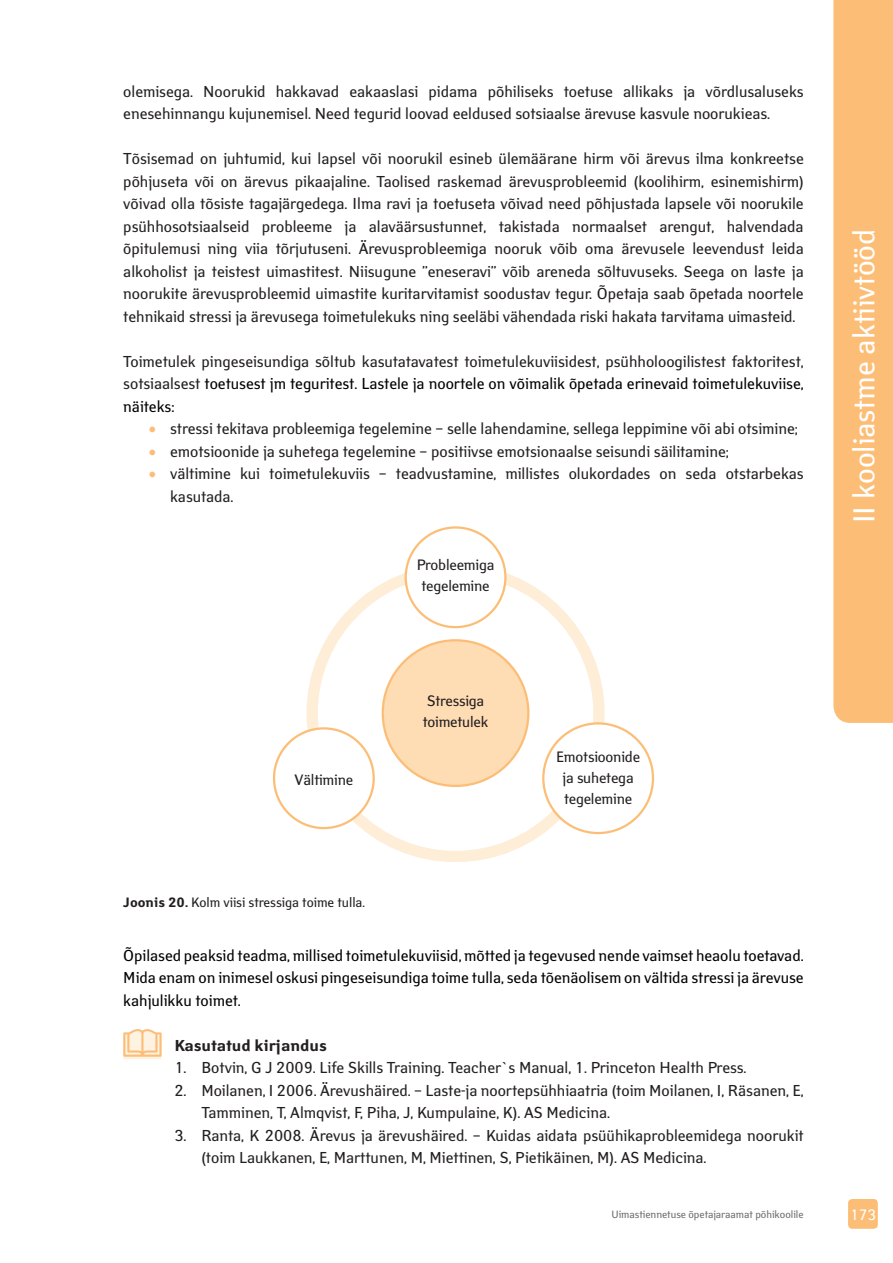
<style>
.page{position:relative;width:893px;height:1263px;background:#fff}
.page>*{position:absolute;margin:0;border:0;box-sizing:border-box;transform-origin:0 0}
.t1{font:30px "Yanus";color:#fff}
.AT_list_oranzid_copy{font:15.75px/22.5px "Yanus";color:#231f20}
.t2{font:15.75px/22.5px "Yanus";color:#000;text-align:justify}
.t3{font:700 15.75px "Yanus";color:#231f20}
.t4{font:15px/21px "Yanus";letter-spacing:-.01em;color:#231f20;text-align:center}
.t5{font:15px "Yanus";color:#fff}
.t6{font:13.5px "Yanus";color:#231f20}
.t7{font:10.5px "Yanus";color:#6c6d70}
.s1{color:#000}
.s2{color:#fcbe76}
.s3{font-weight:700}
</style>
<div class="page">
<div style="left:848px;top:1199px;width:30px;height:30px;background:#fcbe76;border-radius:4px"></div>
<svg style="left:833px;top:0;width:60px;height:723px;background:#fcc380"></svg>
<div style="left:307px;top:564px;width:298px;height:298px;border:11px solid #feedd7;border-radius:50%"></div>
<div style="left:406px;top:527px;width:99px;height:100px;background:#fff;border-radius:50%"></div>
<div style="left:405px;top:526px;width:101px;height:102px;border:2px solid #fcbe76;border-radius:50%"></div>
<div style="left:543px;top:723px;width:110px;height:110px;background:#fff;border-radius:50%"></div>
<div style="left:542px;top:722px;width:112px;height:112px;border:2px solid #fcbe76;border-radius:50%"></div>
<div style="left:274px;top:728px;width:100px;height:100px;background:#fff;border-radius:50%"></div>
<div style="left:273px;top:727px;width:102px;height:102px;border:2px solid #fcbe76;border-radius:50%"></div>
<div style="left:383px;top:640px;width:145px;height:146px;background:#fedcb4;border-radius:50%"></div>
<svg style="left:123px;top:1029px;width:39px;height:30px"></svg>
<p class="AT_list_oranzid_copy" style="left:123px;top:80px;width:682px">olemisega. Noorukid hakkavad eakaaslasi pidama põhiliseks toetuse allikaks ja võrdlusaluseks enesehinnangu kujunemisel. Need tegurid loovad eeldused sotsiaalse ärevuse kasvule noorukieas.</p>
<p class="AT_list_oranzid_copy" style="left:123px;top:147px;width:682px;text-align:justify">Tõsisemad on juhtumid, kui lapsel või noorukil esineb ülemäärane hirm või ärevus ilma konkreetse põhjuseta või on ärevus pikaajaline. Taolised raskemad ärevusprobleemid (koolihirm, esinemishirm) võivad olla tõsiste tagajärgedega. Ilma ravi ja toetuseta võivad need põhjustada lapsele või noorukile psühhosotsiaalseid probleeme ja alaväärsustunnet, takistada normaalset arengut, halvendada õpitulemusi ning viia tõrjutuseni. Ärevusprobleemiga nooruk võib oma ärevusele leevendust leida alkoholist ja teistest uimastitest. Niisugune ”eneseravi” võib areneda sõltuvuseks. Seega on laste ja noorukite ärevusprobleemid uimastite kuritarvitamist soodustav tegur. Õpetaja saab õpetada noortele tehnikaid stressi ja ärevusega toimetulekuks ning seeläbi vähendada riski hakata tarvitama uimasteid.</p>
<p class="AT_list_oranzid_copy" style="left:123px;top:350px;width:682px;text-align:justify">Toimetulek pingeseisundiga sõltub kasutatavatest toimetulekuviisidest, psühholoogilistest faktoritest, sotsiaalsest <span class="s1">toetusest jm teguritest. Lastele ja noortele on võimalik õpetada erinevaid toimetulekuviise, näiteks:</span></p>
<p class="AT_list_oranzid_copy" style="left:149px;top:417px;width:651px"><span class="s2">•</span> stressi tekitava probleemiga tegelemine – selle lahendamine, sellega leppimine või abi otsimine;</p>
<p class="AT_list_oranzid_copy" style="left:149px;top:440px;width:582px"><span class="s2">•</span> emotsioonide ja suhetega tegelemine – positiivse emotsionaalse seisundi säilitamine;</p>
<p class="AT_list_oranzid_copy" style="left:170px;top:462px;width:635px;text-indent:-21px"><span class="s2">•</span> vältimine kui toimetulekuviis – teadvustamine, millistes olukordades on seda otstarbekas kasutada.</p>
<p class="t4" style="left:417px;top:554px;width:79px">Probleemiga tegelemine</p>
<p class="t4" style="left:294px;top:769px;width:60px">Vältimine</p>
<p class="t4" style="left:427px;top:690px;width:59px">Stressiga</p>
<p class="t4" style="left:423px;top:711px;width:67px">toimetulek</p>
<p class="t4" style="left:556px;top:746px;width:85px">Emotsioonide ja suhetega tegelemine</p>
<p class="t6" style="left:123px;top:894px;width:243px"><span class="s3">Joonis 20.</span> Kolm viisi stressiga toime tulla.</p>
<p class="t2" style="left:123px;top:944px;width:682px">Õpilased peaksid teadma, millised toimetulekuviisid, mõtted ja tegevused nende vaimset heaolu toetavad.<br>Mida enam on inimesel oskusi pingeseisundiga toime tulla, seda tõenäolisem on vältida stressi ja ärevuse kahjulikku toimet.</p>
<p class="t3" style="left:174px;top:1036px;width:154px">Kasutatud kirjandus</p>
<p class="AT_list_oranzid_copy" style="left:174px;top:1056px;width:574px">1. Botvin, G J 2009. Life Skills Training. Teacher`s Manual, 1. Princeton Health Press.</p>
<p class="AT_list_oranzid_copy" style="left:201px;top:1079px;width:604px;text-indent:-27px">2. Moilanen, I 2006. Ärevushäired. – Laste-ja noortepsühhiaatria (toim Moilanen, I, Räsanen, E,<br>Tamminen, T, Almqvist, F, Piha, J, Kumpulaine, K). AS Medicina.</p>
<p class="AT_list_oranzid_copy" style="left:201px;top:1124px;width:604px;text-indent:-27px">3. Ranta, K 2008. Ärevus ja ärevushäired. – Kuidas aidata psüühikaprobleemidega noorukit (toim Laukkanen, E, Marttunen, M, Miettinen, S, Pietikäinen, M). AS Medicina.</p>
<h1 class="t1" style="left:845px;top:523px;width:296px;rotate:-90deg">II kooliastme aktiivtööd</h1>
<p class="t7" style="left:611px;top:1208px;width:194px">Uimastiennetuse õpetajaraamat põhikoolile</p>
<p class="t5" style="left:850px;top:1205px;width:28px">173</p>
</div>
